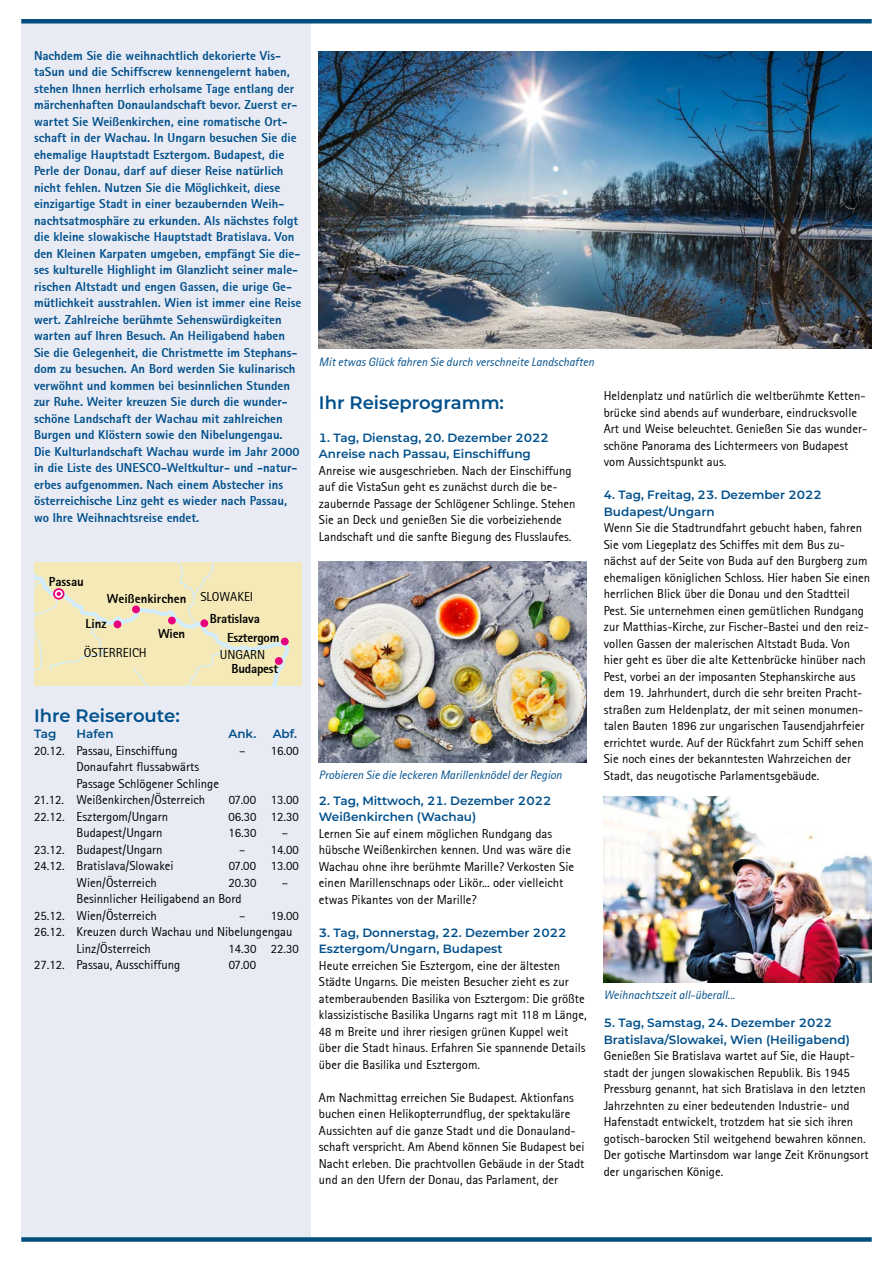
<style>
.page{position:relative;width:893px;height:1263px;background:#fff}
.page>*{position:absolute;margin:0;border:0;box-sizing:border-box;transform-origin:0 0}
.t1{font:600 18px "Montserrat";color:#00508c}
.t2{font:800 12.9px "Rotis Sans Serif";letter-spacing:-.02em;color:#000}
.t3{font:12.9px "Rotis Sans Serif";color:#000}
.t4{font:800 12.9px "Rotis Sans Serif";color:#000}
.t5{font:12.75px/16.5px "Rotis Sans Serif";color:#000}
.t6{font:800 12.75px/16.5px "Rotis Sans Serif";color:#00508c}
.t7{font:600 12px/16.5px "Montserrat";color:#00508c}
.t8{font:italic 12px "Rotis Sans Serif";color:#00508c}
</style>
<div class="page">
<div style="left:21px;top:24px;width:289px;height:1213px;background:#e9ebf4"></div>
<div style="left:21px;top:19px;width:851px;height:5px;background:#004f7c"></div>
<div style="left:21px;top:1237px;width:851px;height:5px;background:#004f7c"></div>
<img style="left:319px;top:51px;width:553px;height:298px">
<svg style="left:34px;top:562px;width:268px;height:124px;background:#f3e7ba"></svg>
<div style="left:281px;top:638px;width:8px;height:7px;background:#e6007d;border-radius:50%"></div>
<img style="left:319px;top:561px;width:268px;height:201px">
<img style="left:604px;top:796px;width:268px;height:186px">
<p class="t6" style="left:34px;top:47px;width:269px">Nachdem Sie die weihnachtlich dekorierte Vis&shy;taSun und die Schiffscrew kennengelernt haben, stehen Ihnen herrlich erholsame Tage entlang der märchenhaften Donaulandschaft bevor. Zuerst er&shy;wartet Sie Weißenkirchen, eine romatische Ort&shy;schaft in der Wachau. In Ungarn besuchen Sie die ehemalige Hauptstadt Esztergom. Budapest, die Perle der Donau, darf auf dieser Reise natürlich nicht fehlen. Nutzen Sie die Möglichkeit, diese einzigartige Stadt in einer bezaubernden Weih&shy;nachtsatmosphäre zu erkunden. Als nächstes folgt die kleine slowakische Hauptstadt Bratislava. Von den Kleinen Karpaten umgeben, empfängt Sie die&shy;ses kulturelle Highlight im Glanzlicht seiner male&shy;rischen Altstadt und engen Gassen, die urige Ge&shy;mütlichkeit ausstrahlen. Wien ist immer eine Reise wert. Zahlreiche berühmte Sehenswürdigkeiten warten auf Ihren Besuch. An Heiligabend haben Sie die Gelegenheit, die Christmette im Stephans&shy;dom zu besuchen. An Bord werden Sie kulinarisch verwöhnt und kommen bei besinnlichen Stunden zur Ruhe. Weiter kreuzen Sie durch die wunder&shy;schöne Landschaft der Wachau mit zahlreichen Burgen und Klöstern sowie den Nibelungengau.<br>Die Kulturlandschaft Wachau wurde im Jahr 2000 in die Liste des UNESCO-Weltkultur- und -natur&shy;erbes aufgenommen. Nach einem Abstecher ins österreichische Linz geht es wieder nach Passau, wo Ihre Weihnachtsreise endet.</p>
<p class="t2" style="left:49px;top:573px;width:37px">Passau</p>
<p class="t3" style="left:200px;top:589px;width:54px">SLOWAKEI</p>
<p class="t2" style="left:227px;top:630px;width:54px">Esztergom</p>
<p class="t4" style="left:107px;top:591px;width:81px">Weißenkirchen</p>
<p class="t2" style="left:210px;top:610px;width:52px">Bratislava</p>
<p class="t2" style="left:85px;top:616px;width:22px">Linz</p>
<p class="t2" style="left:158px;top:625px;width:28px">Wien</p>
<p class="t3" style="left:84px;top:645px;width:64px">ÖSTERREICH</p>
<p class="t3" style="left:220px;top:646px;width:47px">UNGARN</p>
<p class="t2" style="left:232px;top:661px;width:48px">Budapest</p>
<h1 class="t1" style="left:34px;top:702px;width:147px">Ihre Reiseroute:</h1>
<p class="t7" style="left:34px;top:725px;width:24px">Tag</p>
<p class="t7" style="left:77px;top:725px;width:39px">Hafen</p>
<p class="t7" style="left:228px;top:725px;width:29px">Ank.</p>
<p class="t7" style="left:273px;top:725px;width:26px">Abf.</p>
<p class="t5" style="left:34px;top:742px;width:145px">20.12. Passau, Einschiffung</p>
<p class="t5" style="left:239px;top:742px;width:61px">– 16.00</p>
<p class="t5" style="left:77px;top:758px;width:124px">Donaufahrt flussabwärts</p>
<p class="t5" style="left:77px;top:775px;width:144px">Passage Schlögener Schlinge</p>
<p class="t5" style="left:34px;top:791px;width:173px">21.12. Weißenkirchen/Österreich</p>
<p class="t5" style="left:229px;top:791px;width:72px">07.00 13.00</p>
<p class="t5" style="left:34px;top:808px;width:136px">22.12. Esztergom/Ungarn</p>
<p class="t5" style="left:228px;top:808px;width:72px">06.30 12.30</p>
<p class="t5" style="left:77px;top:824px;width:88px">Budapest/Ungarn</p>
<p class="t5" style="left:228px;top:824px;width:30px">16.30</p>
<p class="t5" style="left:282px;top:824px;width:8px">–</p>
<p class="t5" style="left:34px;top:841px;width:130px">23.12. Budapest/Ungarn</p>
<p class="t5" style="left:239px;top:841px;width:61px">– 14.00</p>
<p class="t5" style="left:34px;top:857px;width:141px">24.12. Bratislava/Slowakei</p>
<p class="t5" style="left:229px;top:857px;width:72px">07.00 13.00</p>
<p class="t5" style="left:77px;top:874px;width:82px">Wien/Österreich</p>
<p class="t5" style="left:228px;top:874px;width:30px">20.30</p>
<p class="t5" style="left:282px;top:874px;width:8px">–</p>
<p class="t5" style="left:34px;top:890px;width:209px;text-indent:43px">Besinnlicher Heiligabend an Bord<br>25.12. Wien/Österreich</p>
<p class="t5" style="left:239px;top:907px;width:61px">– 19.00</p>
<p class="t5" style="left:34px;top:923px;width:260px">26.12. Kreuzen durch Wachau und Nibelungengau</p>
<p class="t5" style="left:77px;top:940px;width:76px">Linz/Österreich</p>
<p class="t5" style="left:228px;top:940px;width:72px">14.30 22.30</p>
<p class="t5" style="left:34px;top:956px;width:148px">27.12. Passau, Ausschiffung</p>
<p class="t5" style="left:229px;top:956px;width:29px">07.00</p>
<p class="t8" style="left:319px;top:354px;width:277px">Mit etwas Glück fahren Sie durch verschneite Landschaften</p>
<h1 class="t1" style="left:319px;top:389px;width:187px">Ihr Reiseprogramm:</h1>
<p class="t7" style="left:319px;top:429px;width:232px">1. Tag, Dienstag, 20. Dezember 2022<br>Anreise nach Passau, Einschiffung</p>
<p class="t5" style="left:319px;top:462px;width:258px">Anreise wie ausgeschrieben. Nach der Einschiffung auf die VistaSun geht es zunächst durch die be&shy;zaubernde Passage der Schlögener Schlinge. Stehen Sie an Deck und genießen Sie die vorbeiziehende Landschaft und die sanfte Biegung des Flusslaufes.</p>
<p class="t8" style="left:319px;top:768px;width:245px">Probieren Sie die leckeren Marillenknödel der Region</p>
<p class="t7" style="left:319px;top:792px;width:234px">2. Tag, Mittwoch, 21. Dezember 2022<br>Weißenkirchen (Wachau)</p>
<p class="t5" style="left:319px;top:825px;width:257px">Lernen Sie auf einem möglichen Rundgang das hübsche Weißenkirchen kennen. Und was wäre die Wachau ohne ihre berühmte Marille? Verkosten Sie einen Marillenschnaps oder Likör... oder vielleicht etwas Pikantes von der Marille?</p>
<p class="t7" style="left:319px;top:924px;width:249px">3. Tag, Donnerstag, 22. Dezember 2022<br>Esztergom/Ungarn, Budapest</p>
<p class="t5" style="left:319px;top:957px;width:269px">Heute erreichen Sie Esztergom, eine der ältesten Städte Ungarns. Die meisten Besucher zieht es zur atemberaubenden Basilika von Esztergom: Die größte klassizistische Basilika Ungarns ragt mit 118 m Länge, 48 m Breite und ihrer riesigen grünen Kuppel weit über die Stadt hinaus. Erfahren Sie spannende Details über die Basilika und Esztergom.</p>
<p class="t5" style="left:319px;top:1089px;width:267px">Am Nachmittag erreichen Sie Budapest. Aktionfans buchen einen Helikopterrundflug, der spektakuläre Aussichten auf die ganze Stadt und die Donauland&shy;schaft verspricht. Am Abend können Sie Budapest bei Nacht erleben. Die prachtvollen Gebäude in der Stadt und an den Ufern der Donau, das Parlament, der</p>
<p class="t5" style="left:604px;top:387px;width:265px">Heldenplatz und natürlich die weltberühmte Ketten&shy;brücke sind abends auf wunderbare, eindrucksvolle Art und Weise beleuchtet. Genießen Sie das wunder&shy;schöne Panorama des Lichtermeers von Budapest vom Aussichtspunkt aus.</p>
<p class="t7" style="left:604px;top:486px;width:220px">4. Tag, Freitag, 23. Dezember 2022<br>Budapest/Ungarn</p>
<p class="t5" style="left:604px;top:519px;width:268px">Wenn Sie die Stadtrundfahrt gebucht haben, fahren Sie vom Liegeplatz des Schiffes mit dem Bus zu&shy;nächst auf der Seite von Buda auf den Burgberg zum ehemaligen königlichen Schloss. Hier haben Sie einen herrlichen Blick über die Donau und den Stadtteil Pest. Sie unternehmen einen gemütlichen Rundgang zur Matthias-Kirche, zur Fischer-Bastei und den reiz&shy;vollen Gassen der malerischen Altstadt Buda. Von hier geht es über die alte Kettenbrücke hinüber nach Pest, vorbei an der imposanten Stephanskirche aus dem 19. Jahrhundert, durch die sehr breiten Pracht&shy;straßen zum Heldenplatz, der mit seinen monumen&shy;talen Bauten 1896 zur ungarischen Tausendjahrfeier errichtet wurde. Auf der Rückfahrt zum Schiff sehen Sie noch eines der bekanntesten Wahrzeichen der Stadt, das neugotische Parlamentsgebäude.</p>
<p class="t8" style="left:604px;top:988px;width:133px">Weihnachtszeit all-überall...</p>
<p class="t7" style="left:604px;top:1014px;width:248px">5. Tag, Samstag, 24. Dezember 2022<br>Bratislava/Slowakei, Wien (Heiligabend)</p>
<p class="t5" style="left:604px;top:1047px;width:266px">Genießen Sie Bratislava wartet auf Sie, die Haupt&shy;stadt der jungen slowakischen Republik. Bis 1945<br>Pressburg genannt, hat sich Bratislava in den letzten Jahrzehnten zu einer bedeutenden Industrie- und Hafenstadt entwickelt, trotzdem hat sie sich ihren gotisch-barocken Stil weitgehend bewahren können.<br>Der gotische Martinsdom war lange Zeit Krönungsort der ungarischen Könige.</p>
</div>
